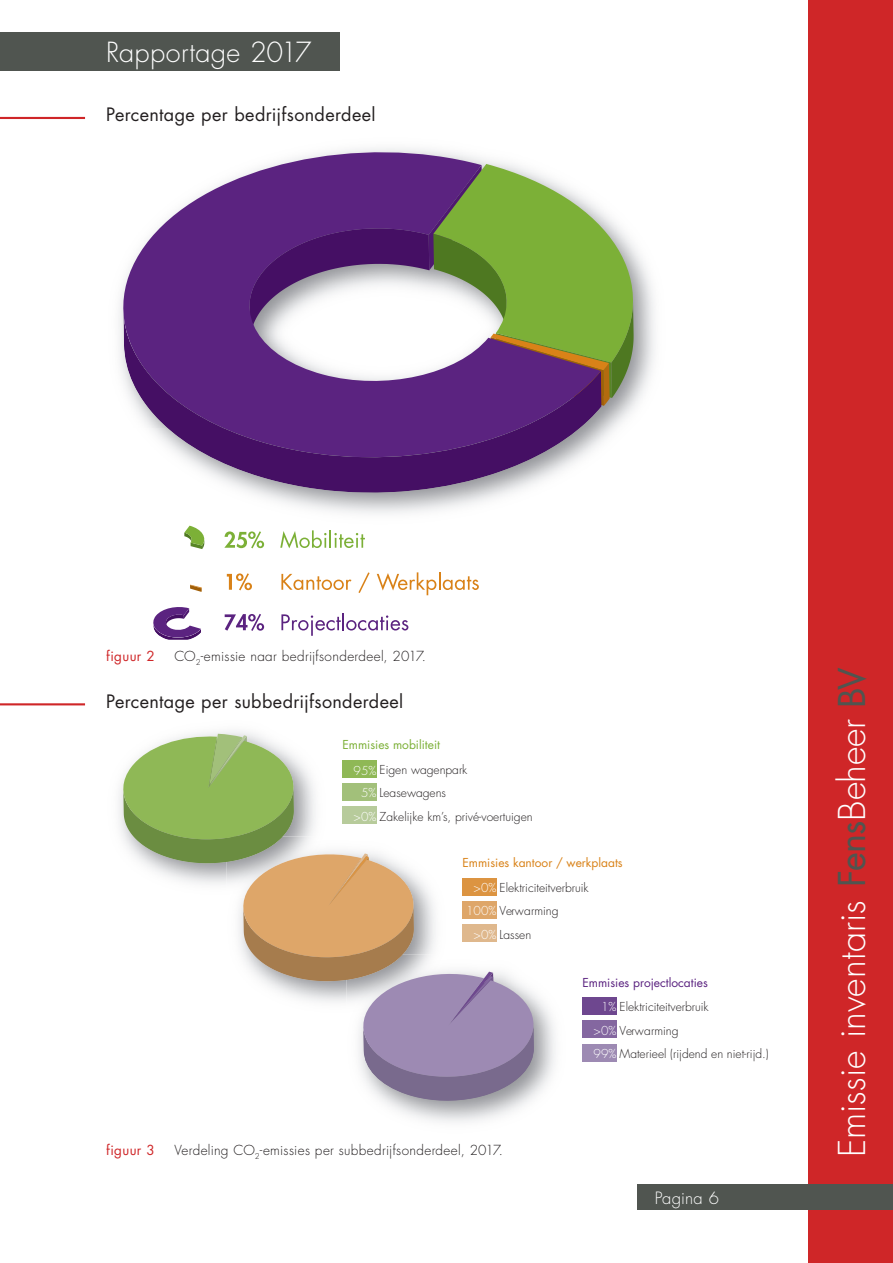
<style>
.page{position:relative;width:893px;height:1263px;background:#fff}
.page>*{position:absolute;margin:0;border:0;box-sizing:border-box;transform-origin:0 0}
.t1{font:300 36px "Futura Std";letter-spacing:-.005em;color:#fff}
.t2{font:300 27px "Futura Std";letter-spacing:.01em;color:#fff}
._0_0_Heading{font:18px "Futura Std";letter-spacing:.02em;color:#231f20}
.t3{font:300 16.5px "Futura Std";letter-spacing:.005em;color:#fff}
.t4{font:300 13.5px "Futura Std";letter-spacing:.025em;color:#231f20}
.t5{font:13.5px "Futura Std";letter-spacing:.03em;color:#cf2628}
.t6{font:300 12px/23.4px "Futura Std";color:#231f20}
.t7{font:12px "Futura Std";color:#d98218}
.t8{font:12px "Futura Std";color:#5b2380}
.t9{font:12px "Futura Std";color:#7cb037}
.s1{color:#fff}
.s2{font-weight:400;color:#505550}
</style>
<div class="page">
<div style="left:808px;top:0;width:85px;height:1263px;background:#cf2628"></div>
<div style="left:638px;top:1184px;width:255px;height:26px;background:#505550"></div>
<div style="left:0;top:32px;width:340px;height:38px;background:#505550"></div>
<hr style="left:0;top:117px;width:85px;height:2px;background:#cf2628">
<hr style="left:0;top:703px;width:85px;height:2px;background:#cf2628">
<svg style="left:634px;top:238px;width:25px;height:124px"></svg>
<svg style="left:601px;top:204px;width:33px;height:202px"></svg>
<svg style="left:205px;top:309px;width:397px;height:184px"></svg>
<svg style="left:114px;top:144px;width:487px;height:333px"></svg>
<svg style="left:224px;top:531px;width:40px;height:17px"></svg>
<svg style="left:280px;top:530px;width:85px;height:18px"></svg>
<svg style="left:184px;top:526px;width:21px;height:23px"></svg>
<svg style="left:227px;top:573px;width:25px;height:17px"></svg>
<svg style="left:281px;top:574px;width:70px;height:16px"></svg>
<svg style="left:358px;top:572px;width:12px;height:21px"></svg>
<svg style="left:377px;top:572px;width:102px;height:23px"></svg>
<svg style="left:190px;top:585px;width:12px;height:7px"></svg>
<svg style="left:225px;top:614px;width:39px;height:17px"></svg>
<svg style="left:281px;top:613px;width:127px;height:23px"></svg>
<svg style="left:153px;top:607px;width:48px;height:33px"></svg>
<svg style="left:119px;top:734px;width:426px;height:373px"></svg>
<div style="left:582px;top:997px;width:34px;height:17px;background:#6e478f"></div>
<div style="left:582px;top:1021px;width:34px;height:17px;background:#8467a0"></div>
<div style="left:582px;top:1044px;width:34px;height:17px;background:#9d8ab3"></div>
<div style="left:342px;top:760px;width:34px;height:17px;background:#8fb856"></div>
<div style="left:342px;top:783px;width:34px;height:17px;background:#a2c07a"></div>
<div style="left:342px;top:807px;width:34px;height:17px;background:#b7cb9b"></div>
<div style="left:462px;top:878px;width:34px;height:17px;background:#dc9441"></div>
<div style="left:462px;top:901px;width:34px;height:17px;background:#dea669"></div>
<div style="left:462px;top:925px;width:34px;height:17px;background:#dfb88d"></div>
<h2 class="t2" style="left:106px;top:36px;width:207px">Rapportage 2017</h2>
<p class="_0_0_Heading" style="left:106px;top:103px;width:271px">Percentage per bedrijfsonderdeel</p>
<p class="t5" style="left:106px;top:647px;width:50px">figuur 2</p>
<p class="t4" style="left:174px;top:648px;width:253px">CO<sub>2</sub>-emissie naar bedrijfsonderdeel, 2017.</p>
<p class="_0_0_Heading" style="left:106px;top:689px;width:298px">Percentage per subbedrijfsonderdeel</p>
<p class="t9" style="left:342px;top:737px;width:99px">Emmisies mobiliteit</p>
<p class="t6" style="left:354px;top:758px;width:115px"><span class="s1">95%</span> Eigen wagenpark</p>
<p class="t6" style="left:361px;top:781px;width:87px"><span class="s1">5%</span> Leasewagens</p>
<p class="t6" style="left:354px;top:805px;width:181px"><span class="s1">&gt;0%</span> Zakelijke km’s, privé-voertuigen</p>
<p class="t7" style="left:462px;top:855px;width:162px">Emmisies kantoor / werkplaats</p>
<p class="t6" style="left:474px;top:876px;width:117px"><span class="s1">&gt;0%</span> Elektriciteitverbruik</p>
<p class="t6" style="left:466px;top:899px;width:94px"><span class="s1">100%</span> Verwarming</p>
<p class="t6" style="left:474px;top:923px;width:59px"><span class="s1">&gt;0%</span> Lassen</p>
<p class="t8" style="left:582px;top:975px;width:127px">Emmisies projectlocaties</p>
<p class="t5" style="left:106px;top:1141px;width:50px">figuur 3</p>
<p class="t4" style="left:174px;top:1142px;width:330px">Verdeling CO<sub>2</sub>-emissies per subbedrijfsonderdeel, 2017.</p>
<p class="t6" style="left:594px;top:996px;width:177px;text-indent:7px"><span class="s1">1%</span> Elektriciteitverbruik<br><span class="s1">&gt;0%</span> Verwarming<br><span class="s1">99%</span> Materieel (rijdend en niet-rijd.)</p>
<h3 class="t3" style="left:655px;top:1188px;width:66px">Pagina 6</h3>
<h1 class="t1" style="left:830px;top:1157px;width:491px;rotate:-90deg">Emissie inventaris <span class="s2">Fens</span>Beheer <span class="s2">BV</span></h1>
</div>
